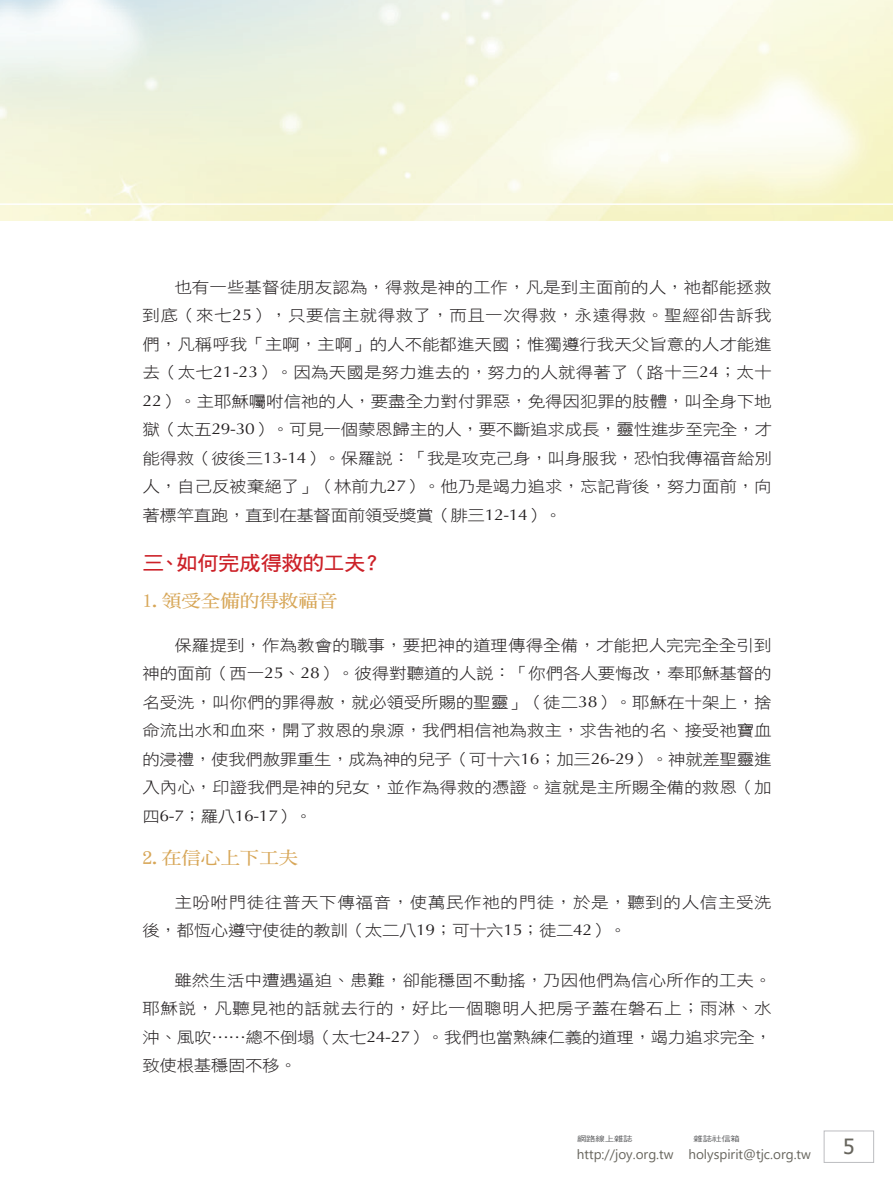
<style>
.page{position:relative;width:893px;height:1191px;background:#fff}
.page>*{position:absolute;margin:0;border:0;box-sizing:border-box;transform-origin:0 0}
.t1{font:21px "Tahoma";color:#67655d}
.大標{font:20.25px "DF Hei W7 WIN BF";letter-spacing:-.035em;color:#cc2128;scale:1.08 1}
.中標{font:17.55px "DF Ming W7 WIN BF";color:#d7a657;scale:1.11 1}
.t2{font:15.75px/28.5px "DF Hei W3 WIN BF";letter-spacing:-.005em;color:#231f20;text-align:justify;scale:1.11 1}
.t3{font:15.75px/28.5px "DF Hei W3 WIN BF";letter-spacing:.03em;color:#231f20;scale:1.11 1}
.t4{font:13.5px "Segoe UI";color:#67655d}
.t5{font:7.5px "DF Hei W5 WIN BF";letter-spacing:-.015em;color:#57585a;scale:1.25 1}
.s1{font-family:"Optima"}
</style>
<div class="page">
<div style="left:824px;top:1130px;width:50px;height:32px;border:1px solid #bcbdc0"></div>
<p class="t2" style="left:142px;top:272px;width:569px;text-indent:32px">也有一些基督徒朋友認為，得救是神的工作，凡是到主面前的人，祂都能拯救到底（來七<span class="s1">25</span>），只要信主就得救了，而且一次得救，永遠得救。聖經卻告訴我們，凡稱呼我「主啊，主啊」的人不能都進天國；惟獨遵行我天父旨意的人才能進去（太七<span class="s1">21-23</span>）。因為天國是努力進去的，努力的人就得著了（路十三<span class="s1">24</span>；太十<span class="s1">22</span>）。主耶穌囑咐信祂的人，要盡全力對付罪惡，免得因犯罪的肢體，叫全身下地獄（太五<span class="s1">29-30</span>）。可見一個蒙恩歸主的人，要不斷追求成長，靈性進步至完全，才能得救（彼後三<span class="s1">13-14</span>）。保羅說：「我是攻克己身，叫身服我，恐怕我傳福音給別人，自己反被棄絕了」（林前九<span class="s1">27</span>）。他乃是竭力追求，忘記背後，努力面前，向著標竿直跑，直到在基督面前領受獎賞（腓三<span class="s1">12-14</span>）。</p>
<p class="大標" style="left:142px;top:553px;width:224px">三、如何完成得救的工夫？</p>
<p class="中標" style="left:142px;top:592px;width:177px">1.領受全備的得救福音</p>
<p class="t2" style="left:142px;top:630px;width:568px;text-indent:32px">保羅提到，作為教會的職事，要把神的道理傳得全備，才能把人完完全全引到神的面前（西一<span class="s1">25</span>、<span class="s1">28</span>）。彼得對聽道的人說：「你們各人要悔改，奉耶穌基督的名受洗，叫你們的罪得赦，就必領受所賜的聖靈」（徒二<span class="s1">38</span>）。耶穌在十架上，捨命流出水和血來，開了救恩的泉源，我們相信祂為救主，求告祂的名、接受祂寶血的浸禮，使我們赦罪重生，成為神的兒子（可十六<span class="s1">16</span>；加三<span class="s1">26-29</span>）。神就差聖靈進入內心，印證我們是神的兒女，並作為得救的憑證。這就是主所賜全備的救恩（加四<span class="s1">6-7</span>；羅八<span class="s1">16-17</span>）。</p>
<p class="中標" style="left:142px;top:849px;width:142px">2.在信心上下工夫</p>
<p class="t3" style="left:142px;top:887px;width:568px;text-indent:32px">主吩咐門徒往普天下傳福音，使萬民作祂的門徒，於是，聽到的人信主受洗後，都恆心遵守使徒的教訓（太二八<span class="s1">19</span>；可十六<span class="s1">15</span>；徒二<span class="s1">42</span>）。</p>
<p class="t2" style="left:142px;top:966px;width:569px;text-indent:32px">雖然生活中遭遇逼迫、患難，卻能穩固不動搖，乃因他們為信心所作的工夫。耶穌說，凡聽見祂的話就去行的，好比一個聰明人把房子蓋在磐石上；雨淋、水沖、風吹……總不倒塌（太七<span class="s1">24-27</span>）。我們也當熟練仁義的道理，竭力追求完全，致使根基穩固不移。</p>
<p class="t5" style="left:577px;top:1135px;width:46px">網路線上雜誌</p>
<p class="t5" style="left:694px;top:1135px;width:39px">雜誌社信箱</p>
<p class="t4" style="left:577px;top:1141px;width:236px">http://joy.org.tw holyspirit@tjc.org.tw</p>
<h1 class="t1" style="left:843px;top:1132px;width:13px">5</h1>
</div>
